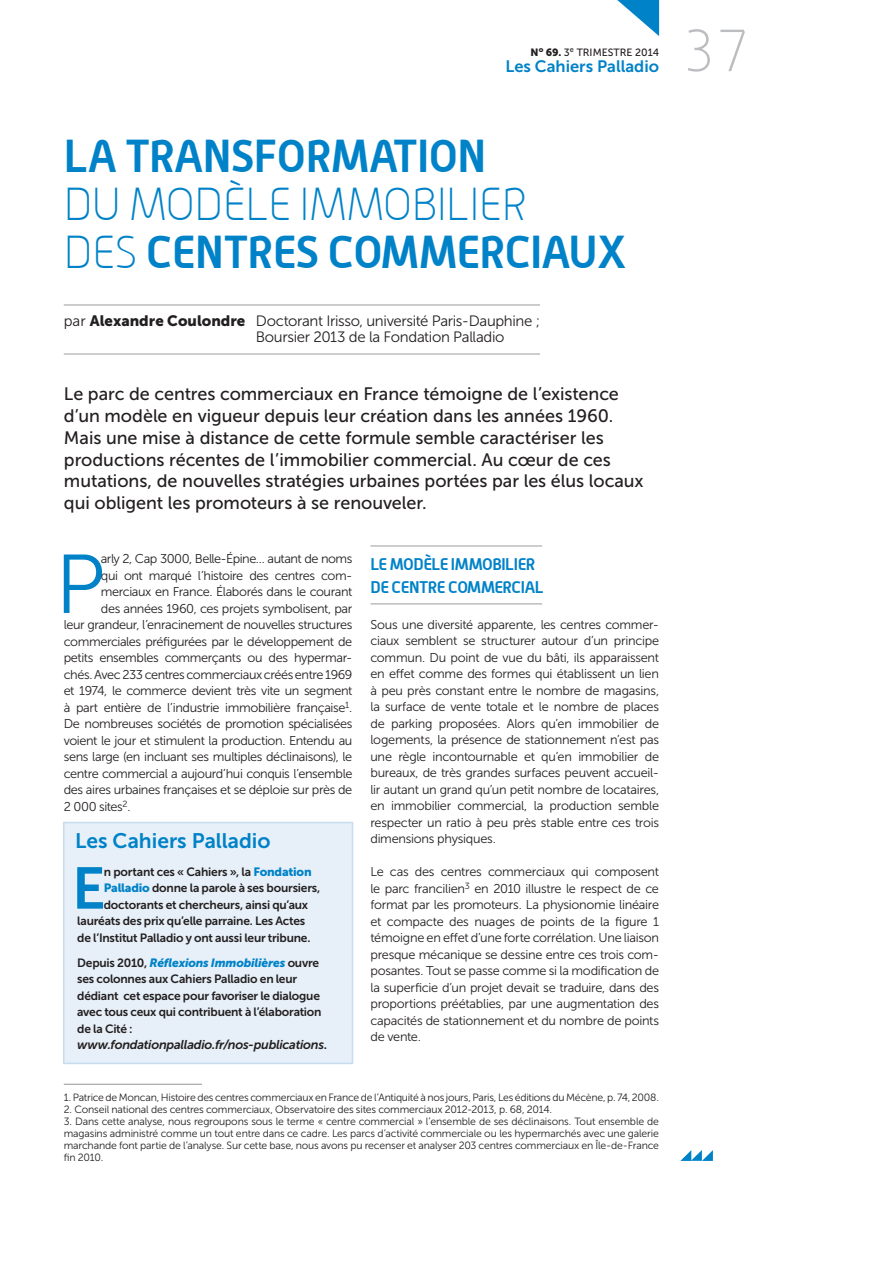
<style>
.page{position:relative;width:893px;height:1263px;background:#fff}
.page>*{position:absolute;margin:0;border:0;box-sizing:border-box;transform-origin:0 0}
.Texte_courant{font:83.1px "Museo Sans 300";color:#0082c8}
.t1{font:100 60px "Alwyn";color:#bcbdc0}
.Texte_courant-2{font:58.5px "Museo Sans 700";color:#0082c8}
.t2{font:700 45px "Alwyn";letter-spacing:-.01em;color:#0082c8}
.t3{font:100 45px "Alwyn";letter-spacing:-.01em;color:#0082c8}
.t4{font:21px "Museo Sans 700";color:#0082c8}
.Intro{font:18px/21.8px "Museo Sans 500";letter-spacing:-.005em;color:#231f20}
.Titre_1{font:700 16.5px "Alwyn";letter-spacing:-.025em;color:#0082c8}
.t5{font:16.5px "Museo Sans 700";color:#0082c8}
.t6{font:15px/16.5px "Museo Sans 300";letter-spacing:-.02em;color:#231f20}
.Texte_courant-3{font:12.75px/16.5px "Museo Sans 300";letter-spacing:-.03em;color:#231f20;text-align:justify}
.Texte_courant-4{font:italic 12.75px "Museo Sans 700";letter-spacing:-.02em;color:#231f20}
.Texte_courant-5{font:12px/16.5px "Museo Sans 700";letter-spacing:-.02em;color:#231f20}
.Notes_de_bas_de_page{font:10.5px/12px "Museo Sans 300";letter-spacing:-.02em;color:#231f20;text-align:justify}
.t7{font:10.5px "Museo Sans 500";color:#231f20}
.s1{font-family:"Museo Sans 900"}
.s2{font-weight:100}
.s3{font-family:"Museo Sans 900";color:#0082c8}
.s4{font-family:"Museo Sans 900";font-style:italic;color:#0082c8}
.s5{font-style:normal}
</style>
<div class="page">
<svg style="left:617px;top:0;width:42px;height:36px"></svg>
<svg style="left:680px;top:1150px;width:33px;height:11px"></svg>
<hr style="left:370px;top:545px;width:172px;height:2px;background:#bcbdc0">
<hr style="left:370px;top:603px;width:172px;height:2px;background:#bcbdc0">
<hr style="left:64px;top:304px;width:476px;height:2px;background:#bcbdc0">
<hr style="left:64px;top:353px;width:476px;height:2px;background:#bcbdc0">
<div style="left:64px;top:822px;width:288px;height:241px;background:#e7f0f8"></div>
<div style="left:63px;top:822px;width:290px;height:242px;border:2px solid #c5dcf1"></div>
<hr style="left:64px;top:1084px;width:138px;height:1px;background:#939598">
<p class="t7" style="left:531px;top:46px;width:130px"><span class="s1">N</span><sup>o</sup> <span class="s1">69.</span> 3<sup>e</sup> TRIMESTRE 2014</p>
<p class="t5" style="left:505px;top:57px;width:155px">Les Cahiers Palladio</p>
<p class="t2" style="left:64px;top:128px;width:424px">LA TRANSFORMATION</p>
<p class="t3" style="left:64px;top:179px;width:465px">DU MODÈLE IMMOBILIER</p>
<p class="t2" style="left:64px;top:224px;width:564px"><span class="s2">DES</span> CENTRES COMMERCIAUX</p>
<p class="t6" style="left:256px;top:312px;width:286px;text-indent:-192px">par <span class="s1">Alexandre Coulondre</span> Doctorant Irisso, université Paris-Dauphine ;<br>Boursier 2013 de la Fondation Palladio</p>
<p class="Intro" style="left:64px;top:383px;width:581px">Le parc de centres commerciaux en France témoigne de l’existence d’un modèle en vigueur depuis leur création dans les années 1960.<br>Mais une mise à distance de cette formule semble caractériser les productions récentes de l’immobilier commercial. Au cœur de ces mutations, de nouvelles stratégies urbaines portées par les élus locaux qui obligent les promoteurs à se renouveler.</p>
<p class="Texte_courant" style="left:55px;top:540px;width:51px">P</p>
<p class="Texte_courant-3" style="left:101px;top:551px;width:253px">arly 2, Cap 3000, Belle-Épine… autant de noms</p>
<p class="Texte_courant-3" style="left:101px;top:567px;width:253px">qui ont marqué l’histoire des centres com-</p>
<p class="Texte_courant-3" style="left:101px;top:584px;width:253px">merciaux en France. Élaborés dans le courant</p>
<p class="Texte_courant-3" style="left:101px;top:600px;width:253px">des années 1960, ces projets symbolisent, par</p>
<p class="Texte_courant-3" style="left:64px;top:617px;width:290px">leur grandeur, l’enracinement de nouvelles structures</p>
<p class="Texte_courant-3" style="left:64px;top:633px;width:290px">commerciales préfigurées par le développement de</p>
<p class="Texte_courant-3" style="left:64px;top:650px;width:290px">petits ensembles commerçants ou des hypermar-</p>
<p class="Texte_courant-3" style="left:64px;top:666px;width:290px">chés. Avec 233 centres commerciaux créés entre 1969</p>
<p class="Texte_courant-3" style="left:64px;top:683px;width:290px">et 1974, le commerce devient très vite un segment</p>
<p class="Texte_courant-3" style="left:64px;top:699px;width:290px">à part entière de l’industrie immobilière française<sup>1</sup>.</p>
<p class="Texte_courant-3" style="left:64px;top:716px;width:290px">De nombreuses sociétés de promotion spécialisées</p>
<p class="Texte_courant-3" style="left:64px;top:732px;width:290px">voient le jour et stimulent la production. Entendu au</p>
<p class="Texte_courant-3" style="left:64px;top:749px;width:290px">sens large (en incluant ses multiples déclinaisons), le</p>
<p class="Texte_courant-3" style="left:64px;top:765px;width:290px">centre commercial a aujourd’hui conquis l’ensemble</p>
<p class="Texte_courant-3" style="left:64px;top:782px;width:290px">des aires urbaines françaises et se déploie sur près de</p>
<p class="Texte_courant-3" style="left:64px;top:798px;width:68px">2 000 sites<sup>2</sup>.</p>
<p class="t4" style="left:75px;top:829px;width:197px">Les Cahiers Palladio</p>
<p class="Texte_courant-2" style="left:72px;top:856px;width:35px">E</p>
<p class="Texte_courant-5" style="left:104px;top:863px;width:209px">n portant ces « Cahiers », la <span class="s3">Fondation</span></p>
<p class="Texte_courant-5" style="left:104px;top:880px;width:218px"><span class="s3">Palladio</span> donne la parole à ses boursiers,</p>
<p class="Texte_courant-5" style="left:104px;top:896px;width:206px">doctorants et chercheurs, ainsi qu’aux</p>
<p class="Texte_courant-5" style="left:77px;top:913px;width:230px">lauréats des prix qu’elle parraine. Les Actes</p>
<p class="Texte_courant-5" style="left:77px;top:929px;width:235px">de l’Institut Palladio y ont aussi leur tribune.</p>
<p class="Texte_courant-5" style="left:77px;top:954px;width:246px">Depuis 2010, <span class="s4">Réflexions Immobilières</span> ouvre ses colonnes aux Cahiers Palladio en leur dédiant cet espace pour favoriser le dialogue avec tous ceux qui contribuent à l’élaboration de la Cité :</p>
<p class="Texte_courant-4" style="left:77px;top:1038px;width:251px">www.fondationpalladio.fr/nos-publications<span class="s5">.</span></p>
<p class="Titre_1" style="left:370px;top:554px;width:166px">LE MODÈLE IMMOBILIER</p>
<p class="Titre_1" style="left:370px;top:576px;width:175px">DE CENTRE COMMERCIAL</p>
<p class="Texte_courant-3" style="left:370px;top:616px;width:290px">Sous une diversité apparente, les centres commer&shy;ciaux semblent se structurer autour d’un principe commun. Du point de vue du bâti, ils apparaissent en effet comme des formes qui établissent un lien à peu près constant entre le nombre de magasins, la surface de vente totale et le nombre de places de parking proposées. Alors qu’en immobilier de logements, la présence de stationnement n’est pas une règle incontournable et qu’en immobilier de bureaux, de très grandes surfaces peuvent accueil&shy;lir autant un grand qu’un petit nombre de locataires, en immobilier commercial, la production semble respecter un ratio à peu près stable entre ces trois dimensions physiques.</p>
<p class="Texte_courant-3" style="left:370px;top:863px;width:290px">Le cas des centres commerciaux qui composent le parc francilien<sup>3</sup> en 2010 illustre le respect de ce format par les promoteurs. La physionomie linéaire et compacte des nuages de points de la figure 1 témoigne en effet d’une forte corrélation. Une liaison presque mécanique se dessine entre ces trois com&shy;posantes. Tout se passe comme si la modification de la superficie d’un projet devait se traduire, dans des proportions préétablies, par une augmentation des capacités de stationnement et du nombre de points de vente.</p>
<p class="Notes_de_bas_de_page" style="left:64px;top:1091px;width:597px">1. Patrice de Moncan, Histoire des centres commerciaux en France de l’Antiquité à nos jours, Paris, Les éditions du Mécène, p. 74, 2008.</p>
<p class="Notes_de_bas_de_page" style="left:64px;top:1103px;width:490px">2. Conseil national des centres commerciaux, Observatoire des sites commerciaux 2012-2013, p. 68, 2014.</p>
<p class="Notes_de_bas_de_page" style="left:64px;top:1115px;width:597px">3. Dans cette analyse, nous regroupons sous le terme « centre commercial » l’ensemble de ses déclinaisons. Tout ensemble de magasins administré comme un tout entre dans ce cadre. Les parcs d’activité commerciale ou les hypermarchés avec une galerie marchande font partie de l’analyse. Sur cette base, nous avons pu recenser et analyser 203 centres commerciaux en Île-de-France fin 2010.</p>
<p class="t1" style="left:680px;top:17px;width:71px">37</p>
</div>
